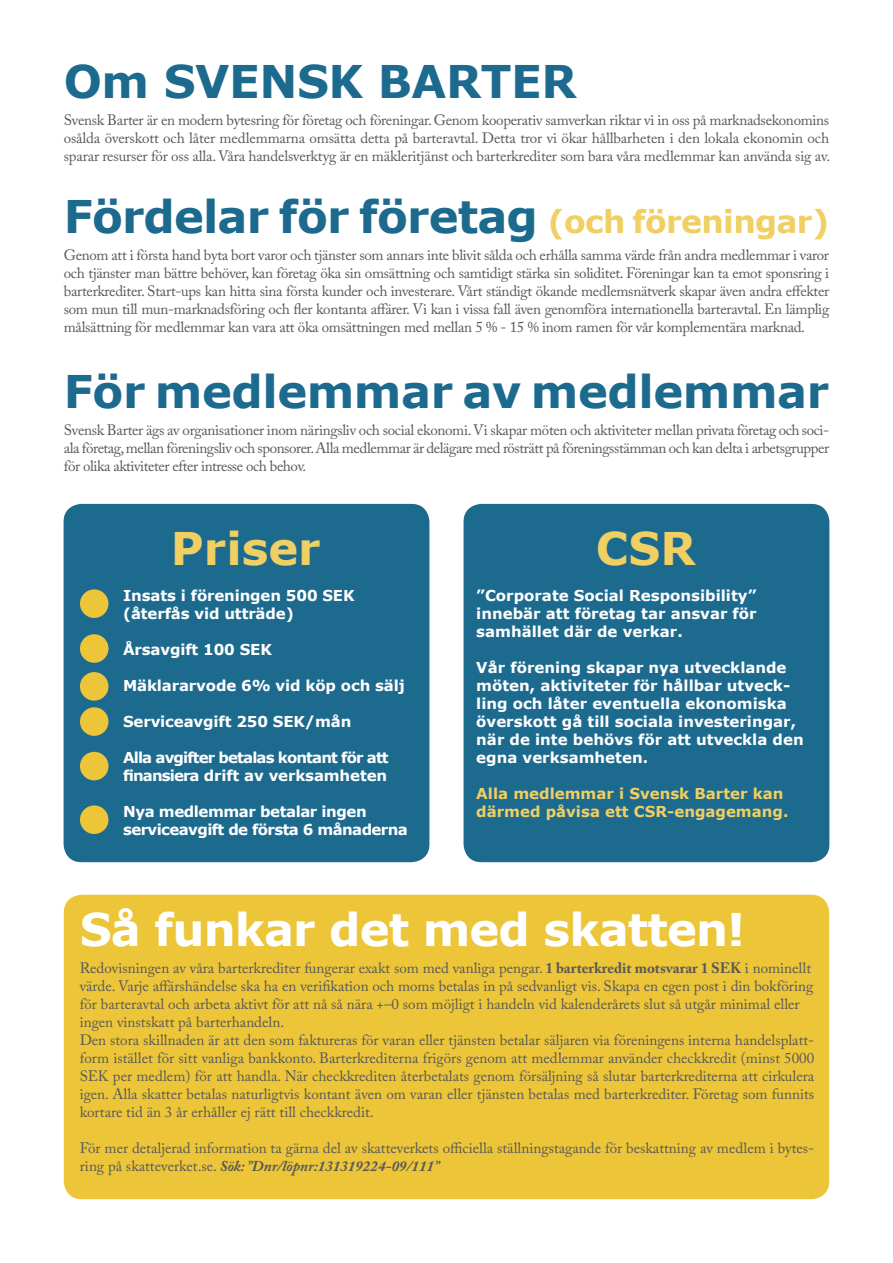
<style>
.page{position:relative;width:893px;height:1263px;background:#fff}
.page>*{position:absolute;margin:0;border:0;box-sizing:border-box;transform-origin:0 0}
.t1{font:700 45px "Verdana";letter-spacing:-.01em;color:#1d6a8f}
.t2{font:700 45px "Verdana";letter-spacing:-.02em;color:#fff}
.t3{font:700 45px "Verdana";color:#f0cf63}
.t4{font:15px/18px "Adobe Caslon Pro";color:#57585a;text-align:justify}
.t5{font:700 15px/18px "Verdana";color:#fff}
.t6{font:700 15px/18px "Verdana";letter-spacing:-.06em;color:#fff}
.t7{font:700 15px "Verdana";color:#f0cf63}
.t8{font:700 15px "Verdana";letter-spacing:-.04em;color:#fff}
.t9{font:700 15px "Verdana";letter-spacing:-.03em;color:#fff}
.s1{font-size:31.5px;color:#f0cf63}
.s2{font-weight:700}
.s3{font-weight:700;font-style:italic}
</style>
<div class="page">
<div style="left:64px;top:895px;width:765px;height:304px;background:#edc538;border-radius:18px"></div>
<div style="left:64px;top:504px;width:365px;height:358px;background:#1d6a8f;border-radius:18px"></div>
<div style="left:464px;top:504px;width:365px;height:358px;background:#1d6a8f;border-radius:18px"></div>
<div style="left:80px;top:589px;width:28px;height:29px;background:#edc538;border-radius:50%"></div>
<div style="left:80px;top:672px;width:28px;height:29px;background:#edc538;border-radius:50%"></div>
<div style="left:80px;top:805px;width:28px;height:29px;background:#edc538;border-radius:50%"></div>
<div style="left:80px;top:752px;width:28px;height:28px;background:#edc538;border-radius:50%"></div>
<div style="left:80px;top:634px;width:28px;height:29px;background:#edc538;border-radius:50%"></div>
<div style="left:80px;top:707px;width:28px;height:29px;background:#edc538;border-radius:50%"></div>
<p class="t1" style="left:64px;top:50px;width:514px">Om SVENSK BARTER</p>
<p class="t4" style="left:64px;top:111px;width:768px">Svensk Barter är en modern bytesring för företag och föreningar. Genom kooperativ samverkan riktar vi in oss på marknadsekonomins osålda överskott och låter medlemmarna omsätta detta på barteravtal. Detta tror vi ökar hållbarheten i den lokala ekonomin och sparar resurser för oss alla. Våra handelsverktyg är en mäkleritjänst och barterkrediter som bara våra medlemmar kan använda sig av.</p>
<p class="t1" style="left:64px;top:185px;width:767px">Fördelar för företag <span class="s1">(och föreningar)</span></p>
<p class="t4" style="left:64px;top:246px;width:767px">Genom att i första hand byta bort varor och tjänster som annars inte blivit sålda och erhålla samma värde från andra medlemmar i varor och tjänster man bättre behöver, kan företag öka sin omsättning och samtidigt stärka sin soliditet. Föreningar kan ta emot sponsring i barterkrediter. Start-ups kan hitta sina första kunder och investerare. Vårt ständigt ökande medlemsnätverk skapar även andra effekter som mun till mun-marknadsföring och fler kontanta affärer. Vi kan i vissa fall även genomföra internationella barteravtal. En lämplig målsättning för medlemmar kan vara att öka omsättningen med mellan 5 % - 15 % inom ramen för vår komplementära marknad.</p>
<p class="t1" style="left:64px;top:360px;width:767px">För medlemmar av medlemmar</p>
<p class="t4" style="left:64px;top:421px;width:767px">Svensk Barter ägs av organisationer inom näringsliv och social ekonomi. Vi skapar möten och aktiviteter mellan privata företag och soci&shy;ala företag, mellan föreningsliv och sponsorer. Alla medlemmar är delägare med rösträtt på föreningsstämman och kan delta i arbetsgrupper för olika aktiviteter efter intresse och behov.</p>
<p class="t3" style="left:171px;top:516px;width:151px">Priser</p>
<p class="t5" style="left:123px;top:586px;width:233px">Insats i föreningen 500 SEK</p>
<p class="t5" style="left:123px;top:604px;width:172px">(återfås vid utträde)</p>
<p class="t5" style="left:123px;top:640px;width:150px">Årsavgift 100 SEK</p>
<p class="t5" style="left:123px;top:676px;width:283px">Mäklararvode 6% vid köp och sälj</p>
<p class="t5" style="left:123px;top:712px;width:230px">Serviceavgift 250 SEK/mån</p>
<p class="t6" style="left:123px;top:748px;width:267px">Alla avgifter betalas kontant för att finansiera drift av verksamheten</p>
<p class="t9" style="left:123px;top:801px;width:245px">Nya medlemmar betalar ingen</p>
<p class="t8" style="left:123px;top:819px;width:286px">serviceavgift de första 6 månaderna</p>
<p class="t3" style="left:596px;top:516px;width:101px">CSR</p>
<p class="t5" style="left:476px;top:586px;width:282px">”Corporate Social Responsibility”</p>
<p class="t5" style="left:476px;top:604px;width:282px">innebär att företag tar ansvar för</p>
<p class="t5" style="left:476px;top:622px;width:208px">samhället där de verkar.</p>
<p class="t5" style="left:476px;top:658px;width:329px">Vår förening skapar nya utvecklande möten, aktiviteter för hållbar utveck&shy;ling och låter eventuella ekonomiska överskott gå till sociala investeringar, när de inte behövs för att utveckla den egna verksamheten.</p>
<p class="t7" style="left:476px;top:783px;width:309px">Alla medlemmar i Svensk Barter kan</p>
<p class="t7" style="left:476px;top:801px;width:314px">därmed påvisa ett CSR-engagemang.</p>
<p class="t2" style="left:80px;top:898px;width:667px">Så funkar det med skatten!</p>
<p class="t4" style="left:80px;top:959px;width:735px;text-align:left">Redovisningen av våra barterkrediter fungerar exakt som med vanliga pengar. <span class="s2">1 barterkredit motsvarar 1 SEK</span> i nominellt värde. Varje affärshändelse ska ha en verifikation och moms betalas in på sedvanligt vis. Skapa en egen post i din bokföring för barteravtal och arbeta aktivt för att nå så nära +–0 som möjligt i handeln vid kalenderårets slut så utgår minimal eller ingen vinstskatt på barterhandeln.</p>
<p class="t4" style="left:80px;top:1031px;width:736px">Den stora skillnaden är att den som faktureras för varan eller tjänsten betalar säljaren via föreningens interna handelsplatt&shy;form istället för sitt vanliga bankkonto. Barterkrediterna frigörs genom att medlemmar använder checkkredit (minst 5000<br>SEK per medlem) för att handla. När checkkrediten återbetalats genom försäljning så slutar barterkrediterna att cirkulera igen. Alla skatter betalas naturligtvis kontant även om varan eller tjänsten betalas med barterkrediter. Företag som funnits kortare tid än 3 år erhåller ej rätt till checkkredit.</p>
<p class="t4" style="left:80px;top:1139px;width:736px">För mer detaljerad information ta gärna del av skatteverkets officiella ställningstagande för beskattning av medlem i bytes&shy;ring på skatteverket.se. <span class="s3">Sök: ”Dnr/löpnr:131319224-09/111”</span></p>
</div>
